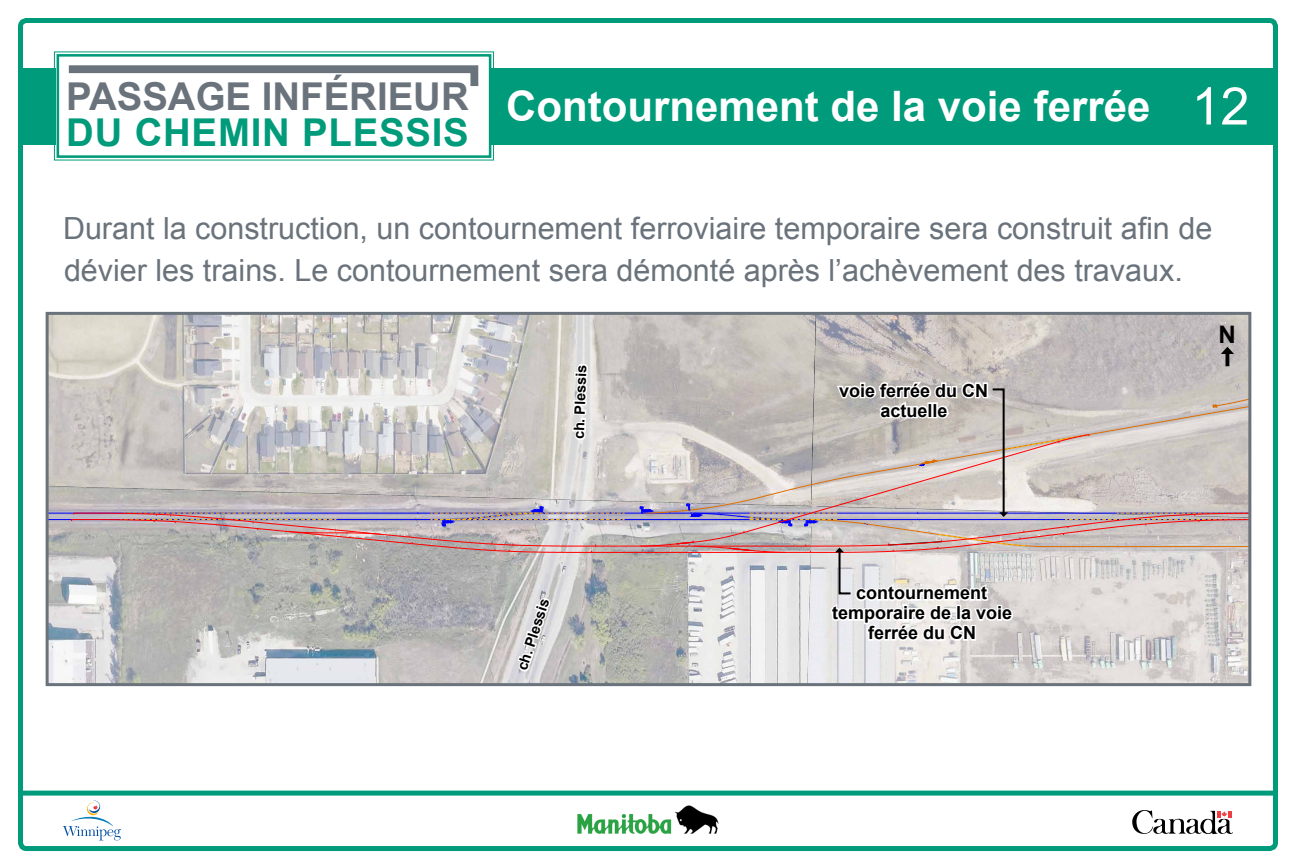
<style>
.page{position:relative;width:1296px;height:864px;background:#fff}
.page>*{position:absolute;margin:0;border:0;box-sizing:border-box;transform-origin:0 0}
.t1{font:52px "Arial";color:#fff}
.t2{font:700 42px "Arial";color:#fff}
.t3{font:700 38.4px "Arial";letter-spacing:.02em;color:#009b7a}
.t4{font:30.5px/42px "Arial";color:#6a737b}
.t5{font:700 24.1px "Arial";color:#000}
.t6{font:700 18px/20px "Arial";color:#000}
.t7{font:700 14.45px "Arial";color:#000}
</style>
<div class="page">
<svg style="left:1132px;top:810px;width:101px;height:24px"></svg>
<svg style="left:63px;top:801px;width:58px;height:39px"></svg>
<img style="left:578px;top:806px;width:140px;height:27px">
<div style="left:18px;top:18px;width:1260px;height:833px;border:5px solid #009b7a;border-radius:6px"></div>
<div style="left:18px;top:791px;width:1256px;height:5px;background:#009b7a"></div>
<div style="left:18px;top:69px;width:1260px;height:76px;background:#009b7a"></div>
<svg style="left:54px;top:51px;width:440px;height:110px"></svg>
<div style="left:57px;top:54px;width:434px;height:104px;border:3px solid #009b7a"></div>
<svg style="left:61px;top:61px;width:421px;height:33px;background:#dbdddf"></svg>
<svg style="left:50px;top:674px;width:1197px;height:8px;background:#d5d4d4"></svg>
<svg style="left:47px;top:311px;width:1203px;height:363px;background:#c9c4c3"></svg>
<h2 class="t2" style="left:66px;top:78px;width:1086px"><sup>Passage</sup> <sup>inférieur</sup> Contournement de la voie ferrée</h2>
<p class="t3" style="left:66px;top:107px;width:400px">du chemin Plessis</p>
<h1 class="t1" style="left:1192px;top:72px;width:59px">12</h1>
<p class="t4" style="left:63px;top:207px;width:1151px">Durant la construction, un contournement ferroviaire temporaire sera construit afin de dévier les trains. Le contournement sera démonté après l’achèvement des travaux.</p>
<p class="t7" style="left:569px;top:439px;width:76px;rotate:-88deg">ch. Plessis</p>
<p class="t6" style="left:881px;top:381px;width:95px;text-indent:-41px">voie ferrée du CN actuelle</p>
<p class="t5" style="left:1218px;top:319px;width:15px">N</p>
<p class="t7" style="left:513px;top:667px;width:76px;rotate:-72deg">ch. Plessis</p>
<p class="t6" style="left:856px;top:583px;width:133px">contournement</p>
<p class="t6" style="left:832px;top:603px;width:182px">temporaire de la voie</p>
<p class="t6" style="left:868px;top:623px;width:95px">ferrée du CN</p>
</div>
